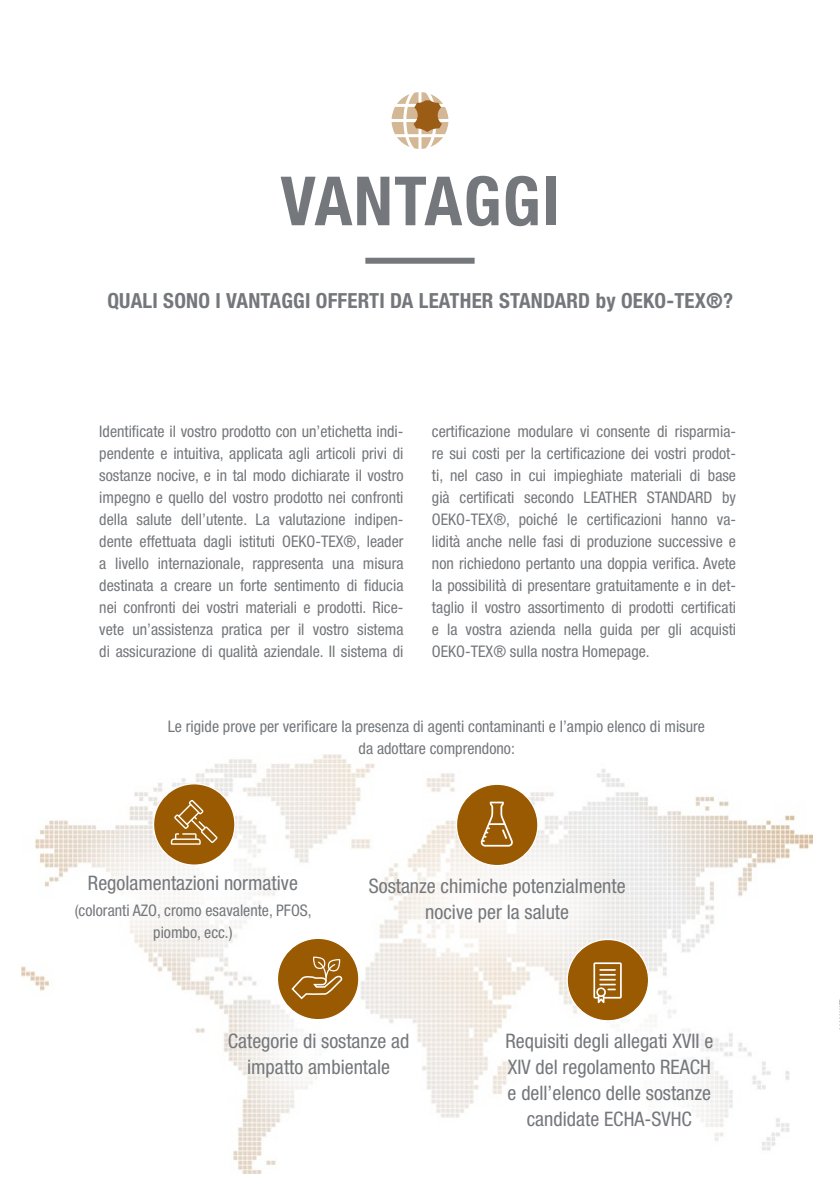
<style>
.page{position:relative;width:840px;height:1191px;background:#fff}
.page>*{position:absolute;margin:0;border:0;box-sizing:border-box;transform-origin:0 0}
.t1{font:700 condensed 68px "Helvetica Neue LT Pro";letter-spacing:.02em;color:#74777b}
.t2{font:700 condensed 20.8px "Helvetica Neue LT Pro";letter-spacing:.01em;color:#74777b}
.t3{font:condensed 20px/26px "Helvetica Neue LT Pro";color:#74777b;text-align:center}
.t4{font:condensed 16px/22px "Helvetica Neue LT Pro";color:#74777b;text-align:center}
</style>
<div class="page">
<svg style="left:839px;top:999px;width:1px;height:31px"></svg>
<div style="left:365px;top:258px;width:109px;height:6px;background:#74777b"></div>
<img style="left:21px;top:754px;width:791px;height:419px">
<svg style="left:56px;top:825px;width:148px;height:148px"></svg>
<svg style="left:390px;top:829px;width:148px;height:149px;fill:#f9f5f0"></svg>
<div style="left:464px;top:824px;width:148px;height:148px;background:#f8f6f4;border-radius:50%"></div>
<div style="left:593px;top:1033px;width:148px;height:148px;background:#fff;border-radius:50%"></div>
<div style="left:580px;top:976px;width:148px;height:149px;background:#fff;border-radius:50%"></div>
<svg style="left:228px;top:980px;width:148px;height:148px"></svg>
<div style="left:130px;top:802px;width:175px;height:176px;background:#fff;border-radius:50%"></div>
<div style="left:533px;top:978px;width:149px;height:148px;background:#fff;border-radius:50%"></div>
<div style="left:153px;top:783px;width:82px;height:82px;background:#9a5a02;border-radius:50%"></div>
<div style="left:153px;top:783px;width:82px;height:82px;border:1px solid #fff;border-radius:50%"></div>
<div style="left:567px;top:939px;width:81px;height:81px;background:#9a5a02;border-radius:50%"></div>
<div style="left:566px;top:938px;width:83px;height:83px;border:1px solid #fff;border-radius:50%"></div>
<div style="left:456px;top:784px;width:81px;height:81px;background:#9a5a02;border-radius:50%"></div>
<div style="left:455px;top:783px;width:83px;height:83px;border:1px solid #fff;border-radius:50%"></div>
<div style="left:277px;top:938px;width:81px;height:81px;background:#9a5a02;border-radius:50%"></div>
<div style="left:276px;top:937px;width:83px;height:83px;border:1px solid #fff;border-radius:50%"></div>
<svg style="left:171px;top:800px;width:46px;height:44px"></svg>
<svg style="left:593px;top:962px;width:28px;height:41px"></svg>
<svg style="left:480px;top:801px;width:33px;height:45px"></svg>
<svg style="left:291px;top:956px;width:52px;height:44px"></svg>
<svg style="left:391px;top:92px;width:57px;height:57px"></svg>
<h1 class="t1" style="left:280px;top:160px;width:280px">VANTAGGI</h1>
<h2 class="t2" style="left:107px;top:288px;width:627px">QUALI SONO I VANTAGGI OFFERTI DA LEATHER STANDARD by OEKO-TEX®?</h2>
<p class="t4" style="left:99px;top:420px;width:305px;text-align:justify">Identificate il vostro prodotto con un’etichetta indi&shy;pendente e intuitiva, applicata agli articoli privi di sostanze nocive, e in tal modo dichiarate il vostro impegno e quello del vostro prodotto nei confronti della salute dell’utente. La valutazione indipen&shy;dente effettuata dagli istituti OEKO-TEX®, leader a livello internazionale, rappresenta una misura destinata a creare un forte sentimento di fiducia nei confronti dei vostri materiali e prodotti. Rice&shy;vete un’assistenza pratica per il vostro sistema di assicurazione di qualità aziendale. Il sistema di</p>
<p class="t4" style="left:431px;top:420px;width:305px;text-align:justify">certificazione modulare vi consente di risparmia&shy;re sui costi per la certificazione dei vostri prodot&shy;ti, nel caso in cui impieghiate materiali di base già certificati secondo LEATHER STANDARD by OEKO-TEX®, poiché le certificazioni hanno va&shy;lidità anche nelle fasi di produzione successive e non richiedono pertanto una doppia verifica. Avete la possibilità di presentare gratuitamente e in det&shy;taglio il vostro assortimento di prodotti certificati e la vostra azienda nella guida per gli acquisti OEKO-TEX® sulla nostra Homepage.</p>
<p class="t4" style="left:168px;top:715px;width:538px">Le rigide prove per verificare la presenza di agenti contaminanti e l’ampio elenco di misure da adottare comprendono:</p>
<p class="t3" style="left:88px;top:869px;width:211px">Regolamentazioni normative</p>
<p class="t4" style="left:75px;top:899px;width:238px">(coloranti AZO, cromo esavalente, PFOS, piombo, ecc.)</p>
<p class="t3" style="left:368px;top:872px;width:258px">Sostanze chimiche potenzialmente nocive per la salute</p>
<p class="t3" style="left:227px;top:1027px;width:183px">Categorie di sostanze ad impatto ambientale</p>
<p class="t3" style="left:505px;top:1027px;width:209px">Requisiti degli allegati XVII e<br>XIV del regolamento REACH e dell’elenco delle sostanze candidate ECHA-SVHC</p>
</div>
